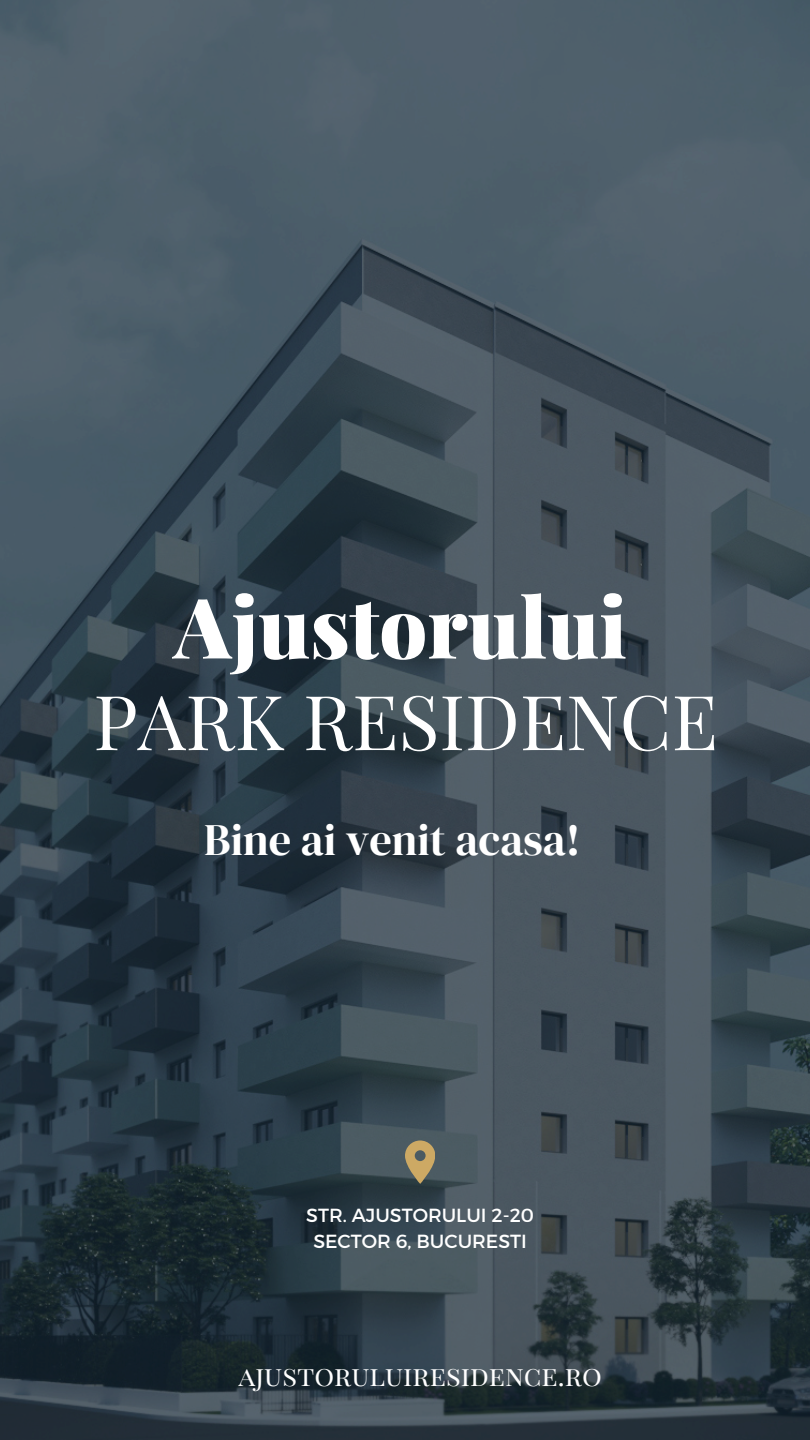
<style>
.page{position:relative;width:810px;height:1440px;background:#fff}
.page>*{position:absolute;margin:0;border:0;box-sizing:border-box;transform-origin:0 0}
.t1{font:900 83.7px "Playfair Display";color:#fff}
.t2{font:75.8px "Playfair Display SC";color:#fff}
.t3{font:44.3px "DM Serif Display";color:#fff}
.t4{font:27.5px "Playfair Display SC";color:#fff}
.t5{font:19px "Montserrat";color:#fff}
</style>
<div class="page">
<img style="left:0;top:0;width:810px;height:1440px">
<svg style="left:405px;top:1141px;width:30px;height:43px"></svg>
<h2 class="t1" style="left:174px;top:568px;width:455px">Ajustorului</h2>
<h1 class="t2" style="left:93px;top:668px;width:626px">PARK RESIDENCE</h1>
<p class="t3" style="left:204px;top:809px;width:378px">Bine ai venit acasa!</p>
<h3 class="t5" style="left:306px;top:1203px;width:229px">STR. AJUSTORULUI 2-20</h3>
<p class="t5" style="left:313px;top:1229px;width:215px">SECTOR 6, BUCURESTI</p>
<p class="t4" style="left:239px;top:1356px;width:365px">ajustoruluiresidence.ro</p>
</div>
